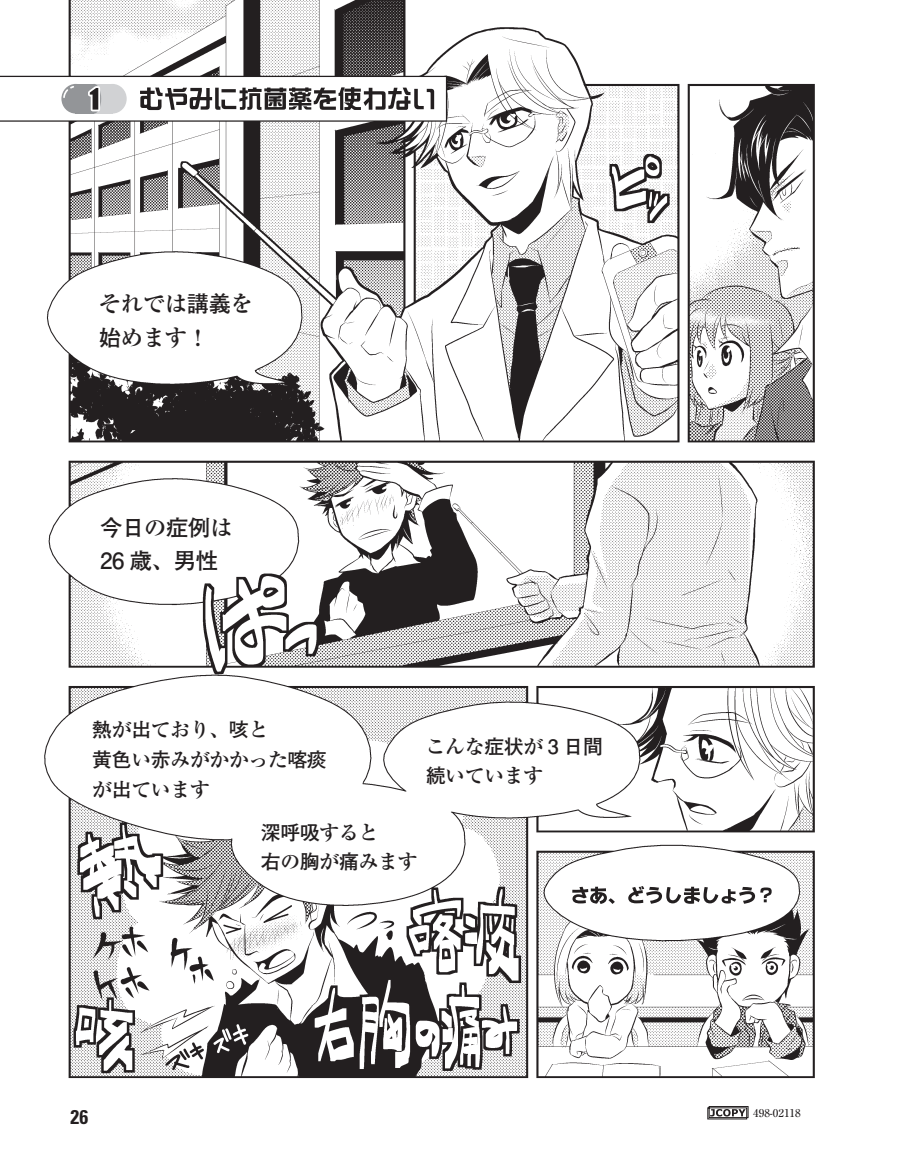
<style>
.page{position:relative;width:903px;height:1166px;background:#fff}
.page>*{position:absolute;margin:0;border:0;box-sizing:border-box;transform-origin:0 0}
.フキダシ18Q{font:700 22.4px "Ryumin Pro";letter-spacing:-.015em;color:#231f20}
.フキダシ18Q-2{font:700 22.4px "Futo Go B101 Pro";letter-spacing:-.015em;color:#231f20}
.フキダシ16Q{font:700 19.78px "Ryumin Pro";letter-spacing:-.015em;color:#231f20}
.フキダシ16Q-2{font:700 19.78px "Futo Go B101 Pro";letter-spacing:-.015em;color:#231f20}
.t1{font:700 condensed 19.78px "Univers";color:#231f20}
.t2{font:500 11.2px "Ryumin";color:#231f20}
.s1{font-family:"Futo Go B101 Pro"}
.s2{font-family:"Midashi Min Pro MA31";font-weight:400}
.s3{font-family:"Ryumin Pro"}
</style>
<div class="page">
<img style="left:0;top:0;width:815px;height:1120px">
<svg style="left:572px;top:887px;width:43px;height:17px"></svg>
<svg style="left:628px;top:886px;width:144px;height:18px"></svg>
<svg style="left:707px;top:1106px;width:41px;height:13px"></svg>
<svg style="left:0;top:76px;width:447px;height:46px"></svg>
<p class="フキダシ18Q" style="left:99px;top:286px;width:156px">それでは<span class="s1">講義</span>を</p>
<p class="フキダシ18Q" style="left:99px;top:320px;width:112px"><span class="s1">始</span>めます<span class="s2">！</span></p>
<p class="フキダシ18Q-2" style="left:100px;top:509px;width:134px">今日<span class="s3">の</span>症例<span class="s3">は</span></p>
<p class="フキダシ18Q-2" style="left:100px;top:543px;width:120px">26 歳<span class="s3">、</span>男性</p>
<p class="フキダシ16Q" style="left:92px;top:714px;width:178px"><span class="s1">熱</span>が<span class="s1">出</span>ており、<span class="s1">咳</span>と</p>
<p class="フキダシ16Q" style="left:92px;top:744px;width:236px"><span class="s1">黄色</span>い<span class="s1">赤</span>みがかかった<span class="s1">喀痰</span></p>
<p class="フキダシ16Q" style="left:92px;top:773px;width:119px">が<span class="s1">出</span>ています</p>
<p class="フキダシ16Q-2" style="left:261px;top:816px;width:119px">深呼吸<span class="s3">すると</span></p>
<p class="フキダシ16Q" style="left:261px;top:846px;width:158px"><span class="s1">右</span>の<span class="s1">胸</span>が<span class="s1">痛</span>みます</p>
<p class="フキダシ16Q-2" style="left:426px;top:730px;width:179px"><span class="s3">こんな</span>症状<span class="s3">が</span> 3 日間</p>
<p class="フキダシ16Q" style="left:426px;top:760px;width:119px"><span class="s1">続</span>いています</p>
<p class="t1" style="left:71px;top:1104px;width:10px">26</p>
<p class="t2" style="left:753px;top:1106px;width:49px">498-02118</p>
</div>
